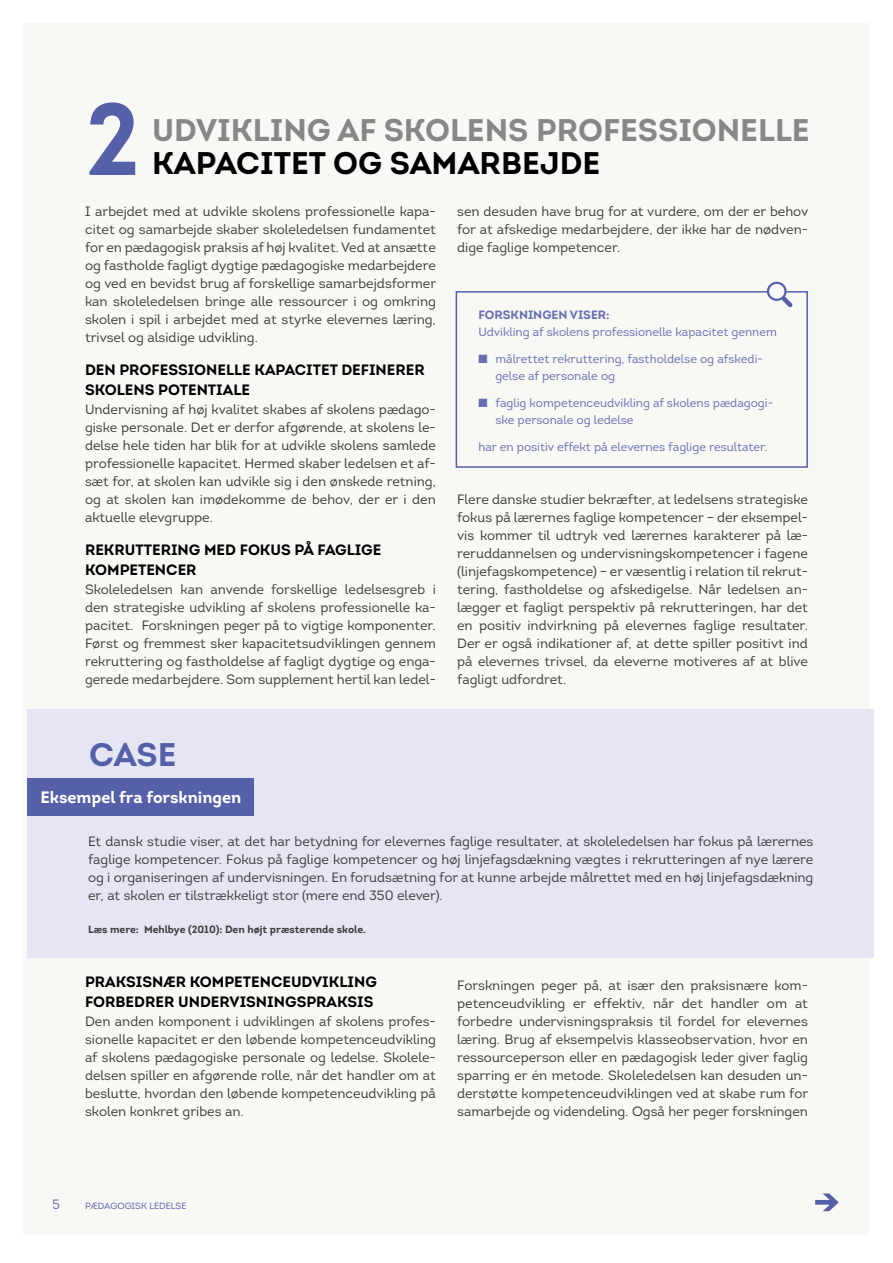
<style>
.page{position:relative;width:893px;height:1263px;background:#fff}
.page>*{position:absolute;margin:0;border:0;box-sizing:border-box;transform-origin:0 0}
.t1{font:700 102px "Intro";color:#5660a9}
.t2{font:700 32.7px "Intro";color:#5660a9}
.t3{font:700 31.2px "Intro";color:#878787}
.t4{font:700 31.2px "Intro";color:#000}
.t5{font:700 16.5px "Intro";color:#fff}
.t6{font:700 15px/19.5px "Intro";color:#000}
.t7{font:13.5px/18px "Intro";color:#3c3c3b;text-align:justify}
.t8{font:13.5px "Intro";color:#676eb2}
.t9{font:12px/16.5px "Intro";color:#676eb2}
.t10{font:700 12px "Intro";color:#676eb2}
.t11{font:700 10.5px "Intro";color:#3c3c3b}
.t12{font:9px "Intro";color:#5660a9}
</style>
<div class="page">
<div style="left:23px;top:23px;width:847px;height:1212px;background:#f8f8f5"></div>
<div style="left:456px;top:291px;width:352px;height:177px;border:2px solid #5660a9"></div>
<svg style="left:767px;top:282px;width:26px;height:25px"></svg>
<div style="left:769px;top:284px;width:15px;height:15px;background:#f8f8f5;border-radius:50%"></div>
<div style="left:28px;top:709px;width:846px;height:249px;background:#e6e5f4"></div>
<div style="left:28px;top:778px;width:226px;height:38px;background:#5660a9"></div>
<svg style="left:815px;top:1193px;width:24px;height:18px"></svg>
<h1 class="t1" style="left:85px;top:74px;width:57px">2</h1>
<h3 class="t3" style="left:152px;top:110px;width:659px">UDVIKLING AF SKOLENS PROFESSIONELLE</h3>
<h3 class="t4" style="left:152px;top:143px;width:450px">KAPACITET OG SAMARBEJDE</h3>
<p class="t7" style="left:85px;top:202px;width:353px">I arbejdet med at udvikle skolens professionelle kapa&shy;citet og samarbejde skaber skoleledelsen fundamentet for en pædagogisk praksis af høj kvalitet. Ved at ansætte og fastholde fagligt dygtige pædagogiske medarbejdere og ved en bevidst brug af forskellige samarbejdsformer kan skoleledelsen bringe alle ressourcer i og omkring skolen i spil i arbejdet med at styrke elevernes læring, trivsel og alsidige udvikling.</p>
<p class="t6" style="left:85px;top:360px;width:341px">DEN PROFESSIONELLE KAPACITET DEFINERER<br>SKOLENS POTENTIALE</p>
<p class="t7" style="left:85px;top:400px;width:352px">Undervisning af høj kvalitet skabes af skolens pædago&shy;giske personale. Det er derfor afgørende, at skolens le&shy;delse hele tiden har blik for at udvikle skolens samlede professionelle kapacitet. Hermed skaber ledelsen et af&shy;sæt for, at skolen kan udvikle sig i den ønskede retning, og at skolen kan imødekomme de behov, der er i den aktuelle elevgruppe.</p>
<p class="t6" style="left:85px;top:540px;width:298px">REKRUTTERING MED FOKUS PÅ FAGLIGE<br>KOMPETENCER</p>
<p class="t7" style="left:85px;top:580px;width:352px">Skoleledelsen kan anvende forskellige ledelsesgreb i den strategiske udvikling af skolens professionelle ka&shy;pacitet. Forskningen peger på to vigtige komponenter.<br>Først og fremmest sker kapacitetsudviklingen gennem rekruttering og fastholdelse af fagligt dygtige og enga&shy;gerede medarbejdere. Som supplement hertil kan ledel-</p>
<p class="t7" style="left:457px;top:202px;width:353px">sen desuden have brug for at vurdere, om der er behov for at afskedige medarbejdere, der ikke har de nødven&shy;dige faglige kompetencer.</p>
<p class="t10" style="left:478px;top:307px;width:133px">FORSKNINGEN VISER:</p>
<p class="t9" style="left:478px;top:324px;width:300px">Udvikling af skolens professionelle kapacitet gennem</p>
<p class="t9" style="left:495px;top:351px;width:269px">målrettet rekruttering, fastholdelse og afskedi&shy;gelse af personale og</p>
<p class="t9" style="left:495px;top:395px;width:279px">faglig kompetenceudvikling af skolens pædagogi&shy;ske personale og ledelse</p>
<p class="t9" style="left:478px;top:438px;width:291px">har en positiv effekt på elevernes faglige resultater.</p>
<p class="t7" style="left:457px;top:490px;width:352px">Flere danske studier bekræfter, at ledelsens strategiske fokus på lærernes faglige kompetencer – der eksempel&shy;vis kommer til udtryk ved lærernes karakterer på læ&shy;reruddannelsen og undervisningskompetencer i fagene (linjefagskompetence) – er væsentlig i relation til rekrut&shy;tering, fastholdelse og afskedigelse. Når ledelsen an&shy;lægger et fagligt perspektiv på rekrutteringen, har det en positiv indvirkning på elevernes faglige resultater.<br>Der er også indikationer af, at dette spiller positivt ind på elevernes trivsel, da eleverne motiveres af at blive fagligt udfordret.</p>
<h2 class="t2" style="left:89px;top:734px;width:89px">CASE</h2>
<p class="t5" style="left:40px;top:786px;width:202px">Eksempel fra forskningen</p>
<p class="t7" style="left:88px;top:832px;width:727px">Et dansk studie viser, at det har betydning for elevernes faglige resultater, at skoleledelsen har fokus på lærernes faglige kompetencer. Fokus på faglige kompetencer og høj linjefagsdækning vægtes i rekrutteringen af nye lærere og i organiseringen af undervisningen. En forudsætning for at kunne arbejde målrettet med en høj linjefagsdækning er, at skolen er tilstrækkeligt stor (mere end 350 elever).</p>
<p class="t11" style="left:88px;top:923px;width:280px">Læs mere: Mehlbye (2010): Den højt præsterende skole.</p>
<p class="t6" style="left:85px;top:972px;width:293px">PRAKSISNÆR KOMPETENCEUDVIKLING<br>FORBEDRER UNDERVISNINGSPRAKSIS</p>
<p class="t7" style="left:85px;top:1012px;width:352px">Den anden komponent i udviklingen af skolens profes&shy;sionelle kapacitet er den løbende kompetenceudvikling af skolens pædagogiske personale og ledelse. Skolele&shy;delsen spiller en afgørende rolle, når det handler om at beslutte, hvordan den løbende kompetenceudvikling på skolen konkret gribes an.</p>
<p class="t7" style="left:457px;top:976px;width:353px">Forskningen peger på, at især den praksisnære kom&shy;petenceudvikling er effektiv, når det handler om at forbedre undervisningspraksis til fordel for elevernes læring. Brug af eksempelvis klasseobservation, hvor en ressourceperson eller en pædagogisk leder giver faglig sparring er én metode. Skoleledelsen kan desuden un&shy;derstøtte kompetenceudviklingen ved at skabe rum for samarbejde og videndeling. Også her peger forskningen</p>
<p class="t8" style="left:52px;top:1196px;width:9px">5</p>
<p class="t12" style="left:85px;top:1200px;width:103px">PÆDAGOGISK LEDELSE</p>
</div>
